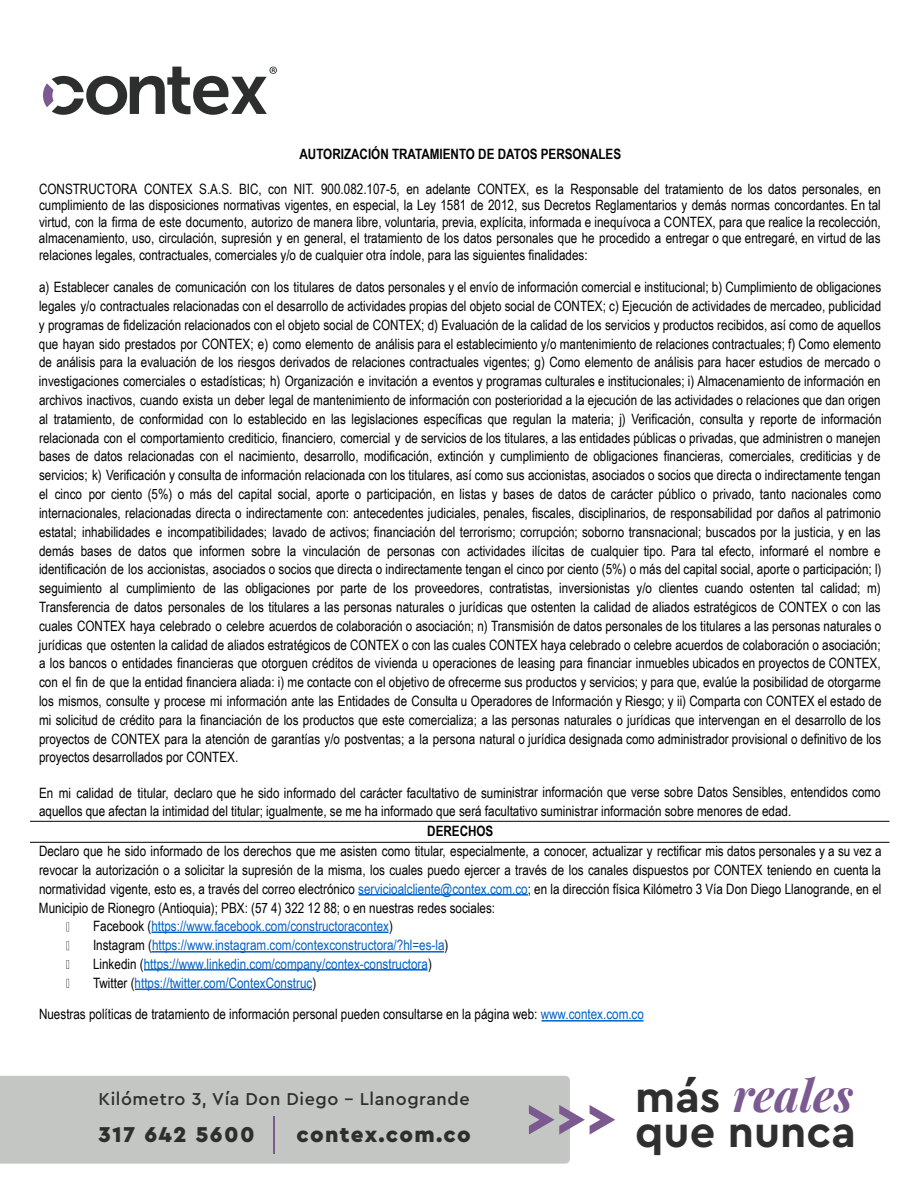
<style>
.page{position:relative;width:918px;height:1188px;background:#fff}
.page>*{position:absolute;margin:0;border:0;box-sizing:border-box;transform-origin:0 0}
.t1{font:italic 700 45px "Playfair Display";color:#7b5a92}
.t2{font:700 45px "Cera Pro";color:#2e2f2e}
.t3{font:900 22.5px "Cera Pro";letter-spacing:.06em;color:#2d2f2e}
.t4{font:500 18px "Cera Pro";letter-spacing:.03em;color:#2d2f2e}
.t5{font:14.25px/18.8px "Arial Narrow";color:#000;text-align:justify}
.t6{font:14.25px "Arial Narrow";color:#0062c8}
.t7{font:700 14.25px "Arial Narrow";color:#000}
.s1{color:#0062c8}
.s2{color:#000}
.s3{font-family:"Cera Pro";font-style:normal;color:#2e2f2e}
</style>
<div class="page">
<svg style="left:43px;top:67px;width:234px;height:48px"></svg>
<div style="left:0;top:1076px;width:570px;height:88px;background:#c4c6c3"></div>
<svg style="left:529px;top:1105px;width:86px;height:30px"></svg>
<hr style="left:273px;top:1116px;width:1px;height:37px;background:#7b5a92">
<svg style="left:66px;top:922px;width:3px;height:9px"></svg>
<svg style="left:66px;top:941px;width:3px;height:9px"></svg>
<svg style="left:66px;top:960px;width:3px;height:9px"></svg>
<svg style="left:66px;top:979px;width:3px;height:9px"></svg>
<hr style="left:358px;top:894px;width:170px;height:2px;background:#0062c8">
<hr style="left:152px;top:932px;width:236px;height:1px;background:#0062c8">
<hr style="left:152px;top:951px;width:292px;height:2px;background:#0062c8">
<hr style="left:144px;top:969px;width:284px;height:2px;background:#0062c8">
<hr style="left:135px;top:989px;width:177px;height:1px;background:#0062c8">
<hr style="left:542px;top:1020px;width:102px;height:2px;background:#0062c8">
<hr style="left:30px;top:821px;width:860px;height:1px;background:#000">
<hr style="left:30px;top:842px;width:860px;height:1px;background:#000">
<p class="t7" style="left:300px;top:143px;width:323px">AUTORIZACIÓN TRATAMIENTO DE DATOS PERSONALES</p>
<p class="t5" style="left:39px;top:180px;width:844px;line-height:16.4px">CONSTRUCTORA CONTEX S.A.S. BIC, con NIT. 900.082.107-5, en adelante CONTEX, es la Responsable del tratamiento de los datos personales, en cumplimiento de las disposiciones normativas vigentes, en especial, la Ley 1581 de 2012, sus Decretos Reglamentarios y demás normas concordantes. En tal virtud, con la firma de este documento, autorizo de manera libre, voluntaria, previa, explícita, informada e inequívoca a CONTEX, para que realice la recolección, almacenamiento, uso, circulación, supresión y en general, el tratamiento de los datos personales que he procedido a entregar o que entregaré, en virtud de las relaciones legales, contractuales, comerciales y/o de cualquier otra índole, para las siguientes finalidades:</p>
<p class="t5" style="left:39px;top:277px;width:844px">a) Establecer canales de comunicación con los titulares de datos personales y el envío de información comercial e institucional; b) Cumplimiento de obligaciones legales y/o contractuales relacionadas con el desarrollo de actividades propias del objeto social de CONTEX; c) Ejecución de actividades de mercadeo, publicidad y programas de fidelización relacionados con el objeto social de CONTEX; d) Evaluación de la calidad de los servicios y productos recibidos, así como de aquellos que hayan sido prestados por CONTEX; e) como elemento de análisis para el establecimiento y/o mantenimiento de relaciones contractuales; f) Como elemento de análisis para la evaluación de los riesgos derivados de relaciones contractuales vigentes; g) Como elemento de análisis para hacer estudios de mercado o investigaciones comerciales o estadísticas; h) Organización e invitación a eventos y programas culturales e institucionales; i) Almacenamiento de información en archivos inactivos, cuando exista un deber legal de mantenimiento de información con posterioridad a la ejecución de las actividades o relaciones que dan origen al tratamiento, de conformidad con lo establecido en las legislaciones específicas que regulan la materia; j) Verificación, consulta y reporte de información relacionada con el comportamiento crediticio, financiero, comercial y de servicios de los titulares, a las entidades públicas o privadas, que administren o manejen bases de datos relacionadas con el nacimiento, desarrollo, modificación, extinción y cumplimiento de obligaciones financieras, comerciales, crediticias y de servicios; k) Verificación y consulta de información relacionada con los titulares, así como sus accionistas, asociados o socios que directa o indirectamente tengan el cinco por ciento (5%) o más del capital social, aporte o participación, en listas y bases de datos de carácter público o privado, tanto nacionales como internacionales, relacionadas directa o indirectamente con: antecedentes judiciales, penales, fiscales, disciplinarios, de responsabilidad por daños al patrimonio estatal; inhabilidades e incompatibilidades; lavado de activos; financiación del terrorismo; corrupción; soborno transnacional; buscados por la justicia, y en las demás bases de datos que informen sobre la vinculación de personas con actividades ilícitas de cualquier tipo. Para tal efecto, informaré el nombre e identificación de los accionistas, asociados o socios que directa o indirectamente tengan el cinco por ciento (5%) o más del capital social, aporte o participación; l) seguimiento al cumplimiento de las obligaciones por parte de los proveedores, contratistas, inversionistas y/o clientes cuando ostenten tal calidad; m)<br>Transferencia de datos personales de los titulares a las personas naturales o jurídicas que ostenten la calidad de aliados estratégicos de CONTEX o con las cuales CONTEX haya celebrado o celebre acuerdos de colaboración o asociación; n) Transmisión de datos personales de los titulares a las personas naturales o jurídicas que ostenten la calidad de aliados estratégicos de CONTEX o con las cuales CONTEX haya celebrado o celebre acuerdos de colaboración o asociación; a los bancos o entidades financieras que otorguen créditos de vivienda u operaciones de leasing para financiar inmuebles ubicados en proyectos de CONTEX, con el fin de que la entidad financiera aliada: i) me contacte con el objetivo de ofrecerme sus productos y servicios; y para que, evalúe la posibilidad de otorgarme los mismos, consulte y procese mi información ante las Entidades de Consulta u Operadores de Información y Riesgo; y ii) Comparta con CONTEX el estado de mi solicitud de crédito para la financiación de los productos que este comercializa; a las personas naturales o jurídicas que intervengan en el desarrollo de los proyectos de CONTEX para la atención de garantías y/o postventas; a la persona natural o jurídica designada como administrador provisional o definitivo de los proyectos desarrollados por CONTEX.</p>
<p class="t5" style="left:39px;top:783px;width:843px">En mi calidad de titular, declaro que he sido informado del carácter facultativo de suministrar información que verse sobre Datos Sensibles, entendidos como aquellos que afectan la intimidad del titular; igualmente, se me ha informado que será facultativo suministrar información sobre menores de edad.</p>
<p class="t7" style="left:427px;top:820px;width:68px">DERECHOS</p>
<p class="t5" style="left:39px;top:841px;width:844px">Declaro que he sido informado de los derechos que me asisten como titular, especialmente, a conocer, actualizar y rectificar mis datos personales y a su vez a</p>
<p class="t5" style="left:39px;top:860px;width:844px">revocar la autorización o a solicitar la supresión de la misma, los cuales puedo ejercer a través de los canales dispuestos por CONTEX teniendo en cuenta la</p>
<p class="t5" style="left:39px;top:879px;width:844px">normatividad vigente, esto es, a través del correo electrónico <span class="s1">servicioalcliente@contex.com.co</span>; en la dirección física Kilómetro 3 Vía Don Diego Llanogrande, en el</p>
<p class="t5" style="left:39px;top:898px;width:458px">Municipio de Rionegro (Antioquia); PBX: (57 4) 322 12 88; o en nuestras redes sociales:</p>
<p class="t6" style="left:93px;top:916px;width:301px"><span class="s2">Facebook (</span>https://www.facebook.com/constructoracontex<span class="s2">)</span></p>
<p class="t6" style="left:93px;top:935px;width:357px"><span class="s2">Instagram (</span>https://www.instagram.com/contexconstructora/?hl=es-la<span class="s2">)</span></p>
<p class="t6" style="left:93px;top:954px;width:340px"><span class="s2">Linkedin (</span>https://www.linkedin.com/company/contex-constructora<span class="s2">)</span></p>
<p class="t6" style="left:93px;top:972px;width:225px"><span class="s2">Twitter (</span>https://twitter.com/ContexConstruc<span class="s2">)</span></p>
<p class="t5" style="left:39px;top:1004px;width:606px">Nuestras políticas de tratamiento de información personal pueden consultarse en la página web: <span class="s1">www.contex.com.co</span></p>
<p class="t4" style="left:98px;top:1087px;width:373px">Kilómetro 3, Vía Don Diego – Llanogrande</p>
<h2 class="t3" style="left:99px;top:1120px;width:157px">317 642 5600</h2>
<h2 class="t3" style="left:296px;top:1120px;width:176px">contex.com.co</h2>
<h1 class="t1" style="left:635px;top:1059px;width:219px"><span class="s3">más</span> reales</h1>
<h1 class="t2" style="left:635px;top:1102px;width:222px">que nunca</h1>
</div>
